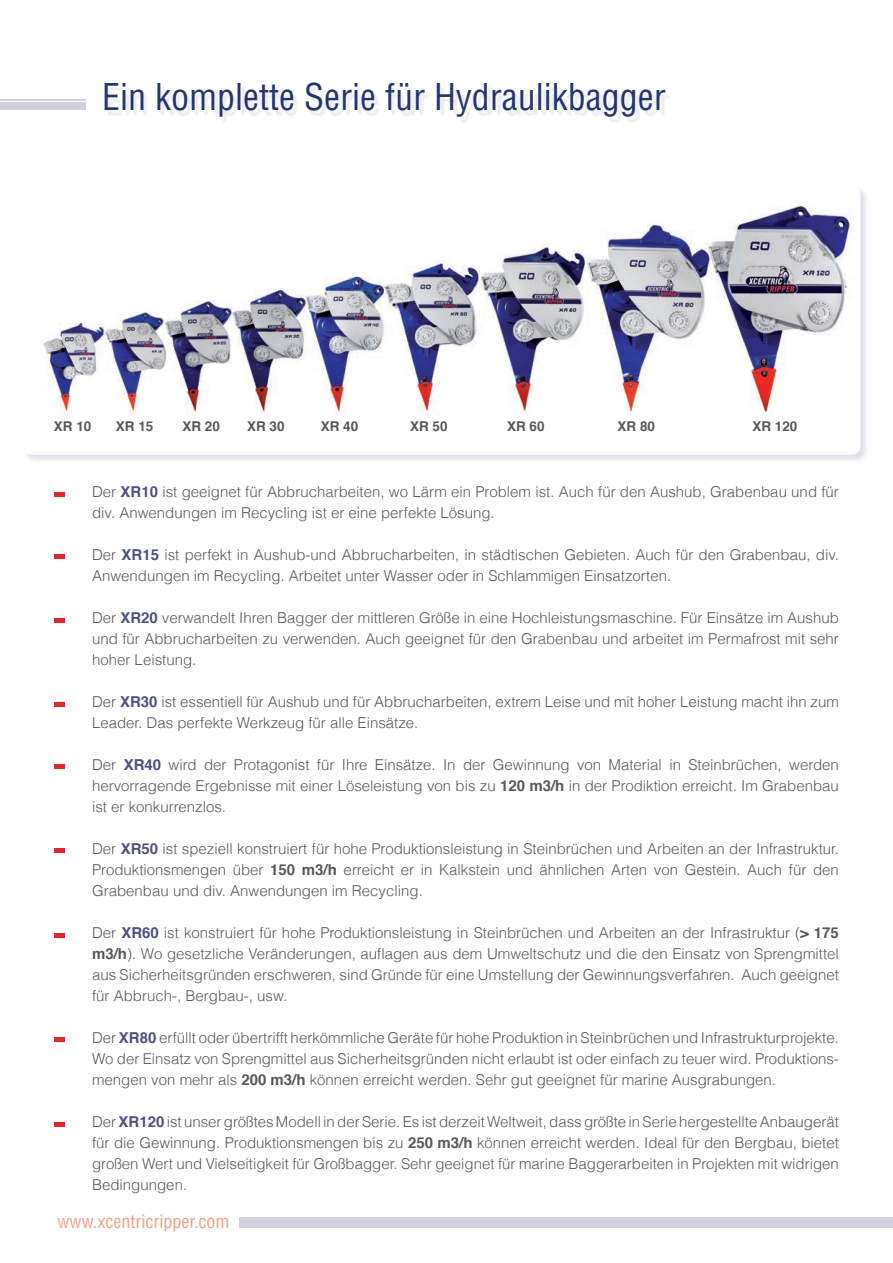
<style>
.page{position:relative;width:893px;height:1263px;background:#fff}
.page>*{position:absolute;margin:0;border:0;box-sizing:border-box;transform-origin:0 0}
.t1{font:condensed 36px "Helvetica";color:#25356e}
.t2{font:condensed 18px "Helvetica";color:#f1a083}
.t3{font:300 15px/21px "Helvetica";color:#57585a;text-align:justify}
.t4{font:700 13.5px "Helvetica";color:#57585a}
.s1{font-weight:700;color:#4c5181}
.s2{font-weight:700}
</style>
<div class="page">
<div style="left:240px;top:1217px;width:653px;height:11px;background:#d2d0dd"></div>
<div style="left:24px;top:185px;width:845px;height:278px;background:#25356e;opacity:.15"></div>
<div style="left:24px;top:186px;width:836px;height:269px;background:#fff;border-radius:9px"></div>
<div style="left:107px;top:85px;width:564px;height:38px;background:#25356e;opacity:.1"></div>
<div style="left:0;top:103px;width:86px;height:7px;background:#d2d0dd"></div>
<hr style="left:0;top:99px;width:86px;height:2px;background:#d2d0dd">
<img style="left:43px;top:202px;width:811px;height:214px">
<hr style="left:54px;top:493px;width:11px;height:4px;background:#e32626">
<hr style="left:54px;top:555px;width:11px;height:4px;background:#e32626">
<hr style="left:54px;top:618px;width:11px;height:4px;background:#e32626">
<hr style="left:54px;top:702px;width:11px;height:4px;background:#e32626">
<hr style="left:54px;top:765px;width:11px;height:4px;background:#e32626">
<div style="left:54px;top:848px;width:11px;height:5px;background:#e32626"></div>
<hr style="left:54px;top:933px;width:11px;height:4px;background:#e32626">
<div style="left:54px;top:1037px;width:11px;height:5px;background:#e32626"></div>
<hr style="left:54px;top:1123px;width:11px;height:4px;background:#e32626">
<h1 class="t1" style="left:102px;top:75px;width:565px">Ein komplette Serie für Hydraulikbagger</h1>
<p class="t4" style="left:54px;top:415px;width:39px">XR 10</p>
<p class="t4" style="left:116px;top:415px;width:39px">XR 15</p>
<p class="t4" style="left:182px;top:415px;width:39px">XR 20</p>
<p class="t4" style="left:247px;top:415px;width:39px">XR 30</p>
<p class="t4" style="left:321px;top:415px;width:39px">XR 40</p>
<p class="t4" style="left:410px;top:415px;width:39px">XR 50</p>
<p class="t4" style="left:507px;top:415px;width:39px">XR 60</p>
<p class="t4" style="left:618px;top:415px;width:39px">XR 80</p>
<p class="t4" style="left:752px;top:415px;width:47px">XR 120</p>
<p class="t3" style="left:92px;top:480px;width:748px">Der <span class="s1">XR10</span> ist geeignet für Abbrucharbeiten, wo Lärm ein Problem ist. Auch für den Aushub, Grabenbau und für div. Anwendungen im Recycling ist er eine perfekte Lösung.</p>
<p class="t3" style="left:92px;top:543px;width:748px">Der <span class="s1">XR15</span> ist perfekt in Aushub-und Abbrucharbeiten, in städtischen Gebieten. Auch für den Grabenbau, div.<br>Anwendungen im Recycling. Arbeitet unter Wasser oder in Schlammigen Einsatzorten.</p>
<p class="t3" style="left:92px;top:606px;width:748px">Der <span class="s1">XR20</span> verwandelt Ihren Bagger der mittleren Größe in eine Hochleistungsmaschine. Für Einsätze im Aushub und für Abbrucharbeiten zu verwenden. Auch geeignet für den Grabenbau und arbeitet im Permafrost mit sehr hoher Leistung.</p>
<p class="t3" style="left:92px;top:690px;width:748px">Der <span class="s1">XR30</span> ist essentiell für Aushub und für Abbrucharbeiten, extrem Leise und mit hoher Leistung macht ihn zum<br>Leader. Das perfekte Werkzeug für alle Einsätze.</p>
<p class="t3" style="left:92px;top:753px;width:748px">Der <span class="s1">XR40</span> wird der Protagonist für Ihre Einsätze. In der Gewinnung von Material in Steinbrüchen, werden hervorragende Ergebnisse mit einer Löseleistung von bis zu <span class="s2">120 m3/h</span> in der Prodiktion erreicht. Im Grabenbau ist er konkurrenzlos.</p>
<p class="t3" style="left:92px;top:837px;width:748px">Der <span class="s1">XR50</span> ist speziell konstruiert für hohe Produktionsleistung in Steinbrüchen und Arbeiten an der Infrastruktur.<br>Produktionsmengen über <span class="s2">150 m3/h</span> erreicht er in Kalkstein und ähnlichen Arten von Gestein. Auch für den Grabenbau und div. Anwendungen im Recycling.</p>
<p class="t3" style="left:92px;top:921px;width:748px">Der <span class="s1">XR60</span> ist konstruiert für hohe Produktionsleistung in Steinbrüchen und Arbeiten an der Infrastruktur (<span class="s2">&gt; 175 m3/h</span>). Wo gesetzliche Veränderungen, auflagen aus dem Umweltschutz und die den Einsatz von Sprengmittel aus Sicherheitsgründen erschweren, sind Gründe für eine Umstellung der Gewinnungsverfahren. Auch geeignet für Abbruch-, Bergbau-, usw.</p>
<p class="t3" style="left:92px;top:1026px;width:748px">Der <span class="s1">XR80</span> erfüllt oder übertrifft herkömmliche Geräte für hohe Produktion in Steinbrüchen und Infrastrukturprojekte.<br>Wo der Einsatz von Sprengmittel aus Sicherheitsgründen nicht erlaubt ist oder einfach zu teuer wird. Produktions&shy;mengen von mehr als <span class="s2">200 m3/h</span> können erreicht werden. Sehr gut geeignet für marine Ausgrabungen.</p>
<p class="t3" style="left:92px;top:1110px;width:748px">Der <span class="s1">XR120</span> ist unser größtes Modell in der Serie. Es ist derzeit Weltweit, dass größte in Serie hergestellte Anbaugerät für die Gewinnung. Produktionsmengen bis zu <span class="s2">250 m3/h</span> können erreicht werden. Ideal für den Bergbau, bietet großen Wert und Vielseitigkeit für Großbagger. Sehr geeignet für marine Baggerarbeiten in Projekten mit widrigen Bedingungen.</p>
<p class="t2" style="left:58px;top:1210px;width:173px">www.xcentricripper.com</p>
</div>
